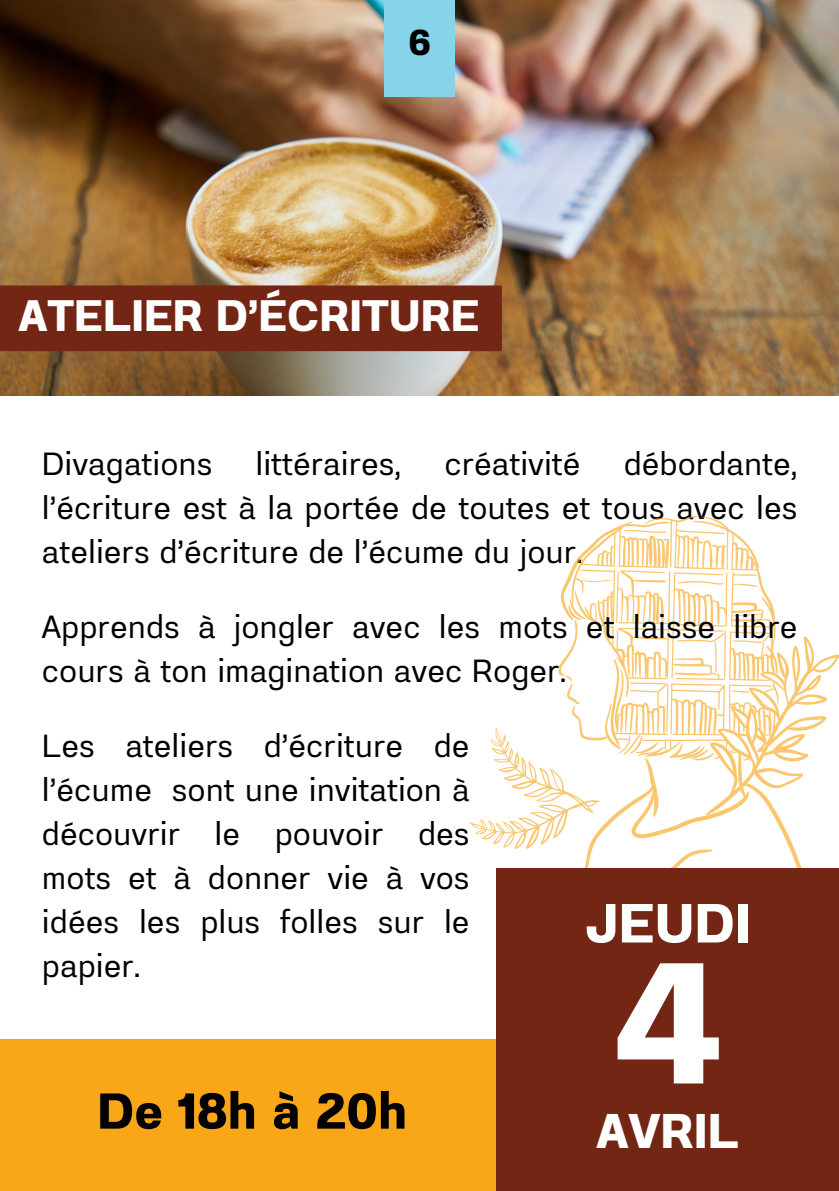
<style>
.page{position:relative;width:839px;height:1191px;background:#fff}
.page>*{position:absolute;margin:0;border:0;box-sizing:border-box;transform-origin:0 0}
.t1{font:700 171.6px "Prachason Neue";color:#fff}
.t2{font:700 55px "Prachason Neue";color:#fff}
.t3{font:700 50.2px "Prachason Neue";color:#000}
.t4{font:700 48.6px "Prachason Neue";color:#fff}
.t5{font:700 44px "Prachason Neue";color:#fff}
.t6{font:700 36px "Prachason Neue";color:#000}
.t7{font:32px/44px "Prachason Neue";color:#000;text-align:justify}
</style>
<div class="page">
<img style="left:0;top:0;width:838px;height:396px">
<div style="left:0;top:1040px;width:667px;height:151px;background:#faa619"></div>
<svg style="left:470px;top:516px;width:368px;height:352px"></svg>
<div style="left:496px;top:868px;width:342px;height:323px;background:#742614"></div>
<div style="left:0;top:285px;width:502px;height:66px;background:#742614"></div>
<div style="left:384px;top:0;width:71px;height:97px;background:#87d4ea"></div>
<h1 class="t6" style="left:408px;top:26px;width:24px">6</h1>
<p class="t5" style="left:18px;top:296px;width:462px">ATELIER D’ÉCRITURE</p>
<p class="t7" style="left:42px;top:444px;width:757px;text-indent:581px">débordante, l’écriture est à la portée de toutes et tous avec les ateliers d’écriture de l’écume du jour.</p>
<p class="t7" style="left:42px;top:444px;width:172px">Divagations</p>
<p class="t7" style="left:255px;top:444px;width:147px">littéraires,</p>
<p class="t7" style="left:444px;top:444px;width:138px">créativité</p>
<p class="t7" style="left:42px;top:607px;width:757px">Apprends à jongler avec les mots et laisse libre cours à ton imagination avec Roger.</p>
<p class="t7" style="left:42px;top:726px;width:429px">Les ateliers d’écriture de l’écume sont une invitation à découvrir le pouvoir des mots et à donner vie à vos idées les plus folles sur le papier.</p>
<p class="t3" style="left:97px;top:1088px;width:311px">De 18h à 20h</p>
<h3 class="t2" style="left:584px;top:898px;width:167px">JEUDI</h3>
<h3 class="t1" style="left:615px;top:946px;width:107px">4</h3>
<h3 class="t4" style="left:596px;top:1109px;width:144px">AVRIL</h3>
</div>
